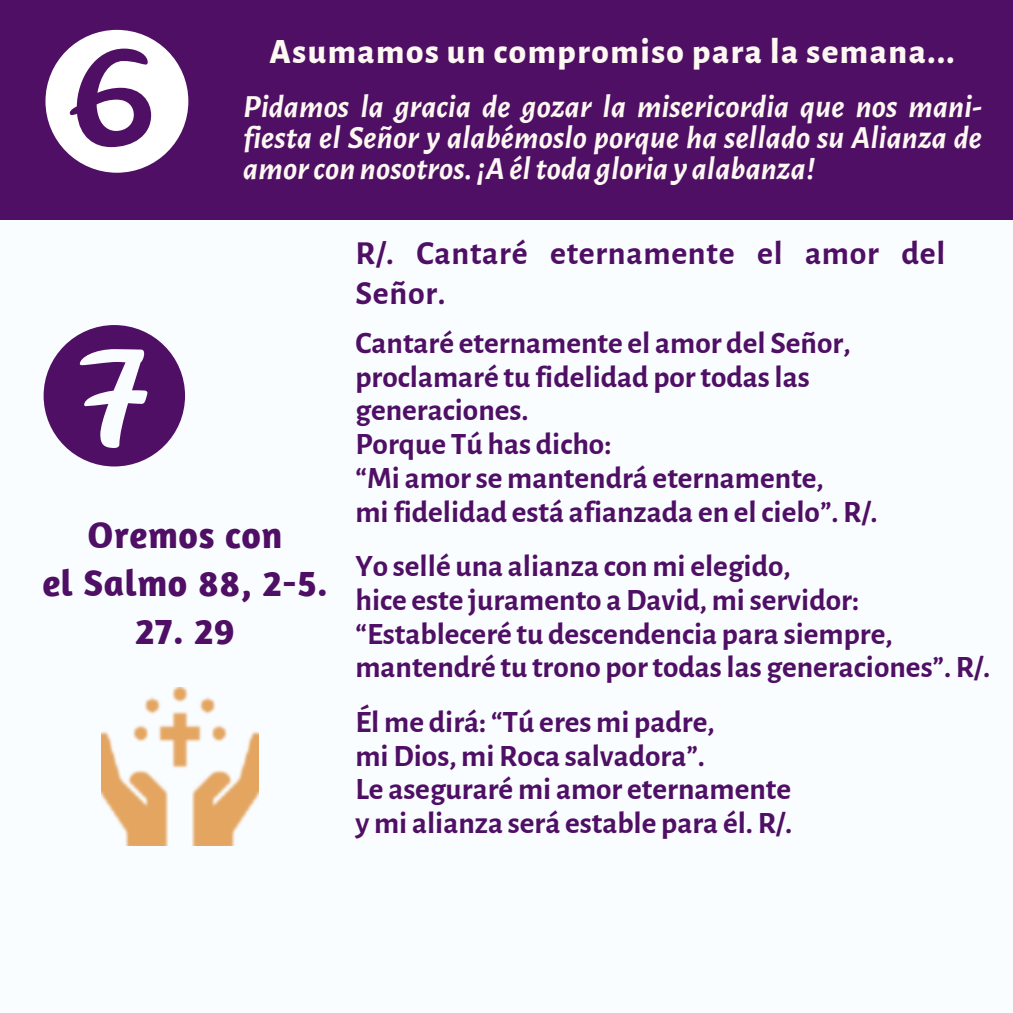
<style>
.page{position:relative;width:1013px;height:1013px;background:#fff}
.page>*{position:absolute;margin:0;border:0;box-sizing:border-box;transform-origin:0 0}
.t1{font:700 37.5px "Amaranth";letter-spacing:.015em;color:#4f0f65}
.t2{font:800 35px "Alegreya Sans";letter-spacing:.045em;color:#fdf8f1}
.t3{font:700 33.75px/40.2px "Alegreya Sans";letter-spacing:.02em;color:#4f0f65}
.t4{font:italic 700 32.5px/31px "Alegreya Sans";letter-spacing:.005em;color:#fdf8f1;text-align:justify}
.t5{font:700 31.12px "Alegreya Sans";color:#4f0f65}
</style>
<div class="page">
<div style="left:0;top:0;width:1012px;height:1012px;background:#4f0f65"></div>
<div style="left:0;top:221px;width:1012px;height:791px;background:#fafdff"></div>
<svg style="left:44px;top:325px;width:141px;height:141px"></svg>
<img style="left:101px;top:687px;width:158px;height:158px">
<svg style="left:45px;top:30px;width:143px;height:142px"></svg>
<p class="t2" style="left:269px;top:35px;width:686px">Asumamos un compromiso para la semana...</p>
<p class="t4" style="left:243px;top:91px;width:740px">Pidamos la gracia de gozar la misericordia que nos mani&shy;fiesta el Señor y alabémoslo porque ha sellado su Alianza de amorcon nosotros. ¡Aéltoda gloria y alabanza!</p>
<p class="t1" style="left:88px;top:511px;width:196px">Oremos con</p>
<p class="t1" style="left:42px;top:559px;width:287px">el Salmo 88, 2-5.</p>
<p class="t1" style="left:136px;top:607px;width:100px">27. 29</p>
<p class="t3" style="left:355px;top:233px;width:591px">R/. Cantaré eternamente el amor del<br>Señor.</p>
<p class="t5" style="left:355px;top:328px;width:496px">Cantaré eternamente el amor del Señor,</p>
<p class="t5" style="left:355px;top:362px;width:456px">proclamaré tu fidelidad portodaslas</p>
<p class="t5" style="left:355px;top:395px;width:175px">generaciones.</p>
<p class="t5" style="left:355px;top:429px;width:257px">Porque Tú has dicho:</p>
<p class="t5" style="left:355px;top:463px;width:470px">“Mi amorse mantendrá eternamente,</p>
<p class="t5" style="left:355px;top:497px;width:524px">mifidelidad está afianzada en elcielo”. R/.</p>
<p class="t5" style="left:355px;top:551px;width:437px">Yo sellé una alianza con mi elegido,</p>
<p class="t5" style="left:355px;top:585px;width:505px">hice este juramento aDavid, miservidor:</p>
<p class="t5" style="left:355px;top:618px;width:538px">“Estableceré tu descendencia para siempre,</p>
<p class="t5" style="left:355px;top:652px;width:636px">mantendré tu trono portodaslas generaciones”. R/.</p>
<p class="t5" style="left:355px;top:707px;width:361px">Él me dirá:“Tú eres mi padre,</p>
<p class="t5" style="left:355px;top:740px;width:351px">miDios, mi Roca salvadora”.</p>
<p class="t5" style="left:355px;top:774px;width:437px">Le aseguraré mi amor eternamente</p>
<p class="t5" style="left:355px;top:808px;width:438px">y mi alianza será estable para él. R/.</p>
</div>
